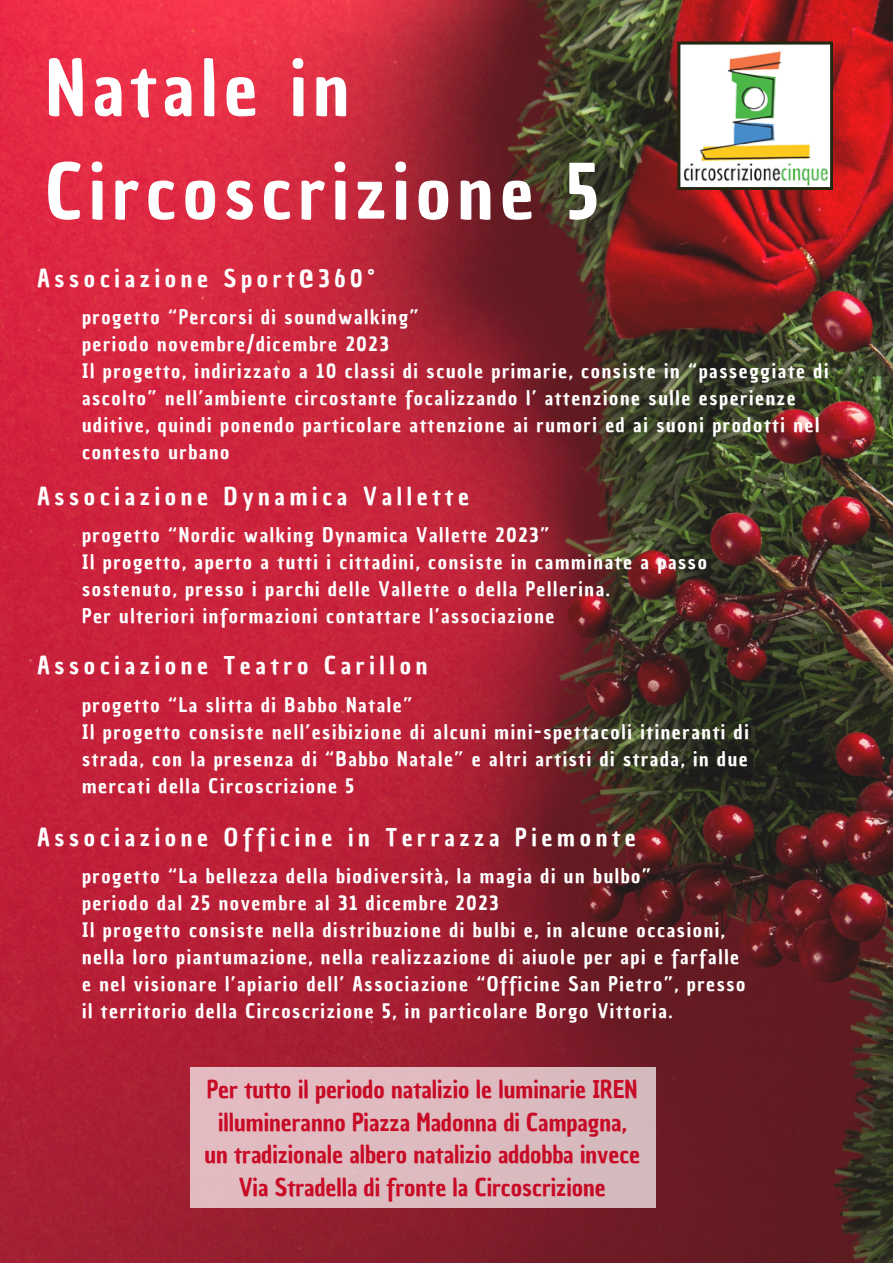
<style>
.page{position:relative;width:893px;height:1264px;background:#fff}
.page>*{position:absolute;margin:0;border:0;box-sizing:border-box;transform-origin:0 0}
.t1{font:74.25px/103.4px "Chau Philomene One";letter-spacing:.085em;color:#fff}
.t2{font:24px/32.5px "Chau Philomene One";color:#c80b27;text-align:center}
.t3{font:24px "Chau Philomene One";letter-spacing:.195em;color:#fff}
.t4{font:19.5px/27px "Chau Philomene One";letter-spacing:.085em;color:#fff}
</style>
<div class="page">
<img style="left:0;top:0;width:892px;height:1262px">
<svg style="left:677px;top:41px;width:156px;height:149px"></svg>
<div style="left:190px;top:1066px;width:465px;height:141px;background:#debabf"></div>
<p class="t1" style="left:46px;top:37px;width:554px">Natale in<br>Circoscrizione 5</p>
<p class="t3" style="left:37px;top:262px;width:339px">Associazione Sport@360°</p>
<p class="t4" style="left:82px;top:303px;width:338px">progetto “Percorsi di soundwalking”</p>
<p class="t4" style="left:82px;top:330px;width:308px">periodo novembre/dicembre 2023</p>
<p class="t4" style="left:82px;top:357px;width:748px">Il progetto, indirizzato a 10 classi di scuole primarie, consiste in “passeggiate di ascolto” nell’ambiente circostante focalizzando l’ attenzione sulle esperienze uditive, quindi ponendo particolare attenzione ai rumori ed ai suoni prodotti nel contesto urbano</p>
<p class="t3" style="left:37px;top:480px;width:433px">Associazione Dynamica Vallette</p>
<p class="t4" style="left:82px;top:521px;width:468px">progetto “Nordic walking Dynamica Vallette 2023”</p>
<p class="t4" style="left:82px;top:548px;width:626px">Il progetto, aperto a tutti i cittadini, consiste in camminate a passo sostenuto, presso i parchi delle Vallette o della Pellerina.</p>
<p class="t4" style="left:82px;top:602px;width:474px">Per ulteriori informazioni contattare l’associazione</p>
<p class="t3" style="left:37px;top:649px;width:392px">Associazione Teatro Carillon</p>
<p class="t4" style="left:82px;top:691px;width:331px">progetto “La slitta di Babbo Natale”</p>
<p class="t4" style="left:82px;top:718px;width:668px;text-align:justify">Il progetto consiste nell’esibizione di alcuni mini-spettacoli itineranti di strada, con la presenza di “Babbo Natale” e altri artisti di strada, in due mercati della Circoscrizione 5</p>
<p class="t3" style="left:37px;top:820px;width:600px">Associazione Officine in Terrazza Piemonte</p>
<p class="t4" style="left:82px;top:862px;width:570px">progetto “La bellezza della biodiversità, la magia di un bulbo”</p>
<p class="t4" style="left:82px;top:889px;width:418px">periodo dal 25 novembre al 31 dicembre 2023</p>
<p class="t4" style="left:82px;top:916px;width:665px">Il progetto consiste nella distribuzione di bulbi e, in alcune occasioni, nella loro piantumazione, nella realizzazione di aiuole per api e farfalle e nel visionare l’apiario dell’ Associazione “Officine San Pietro”, presso il territorio della Circoscrizione 5, in particolare Borgo Vittoria.</p>
<p class="t2" style="left:207px;top:1073px;width:432px">Per tutto il periodo natalizio le luminarie IREN illumineranno Piazza Madonna di Campagna,</p>
<p class="t2" style="left:204px;top:1138px;width:437px">un tradizionale albero natalizio addobba invece<br>Via Stradella di fronte la Circoscrizione</p>
</div>
